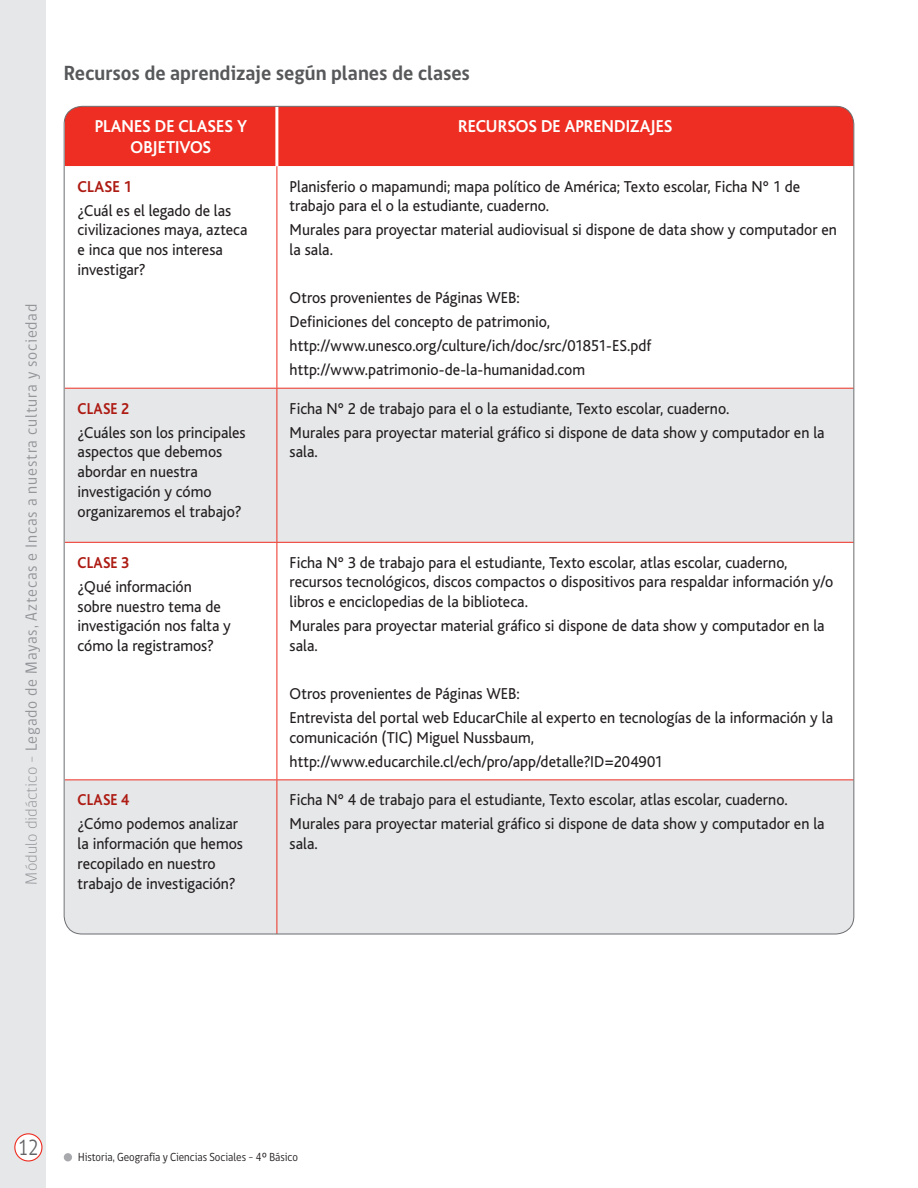
<style>
.page{position:relative;width:918px;height:1188px;background:#fff}
.page>*{position:absolute;margin:0;border:0;box-sizing:border-box;transform-origin:0 0}
.t1{font:22.5px "gob CL";color:#636366;scale:.8 1}
.texto_programacion{font:700 21px "gob CL";color:#57585a;scale:.95 1}
.texto_clase{font:700 18px/21.6px "Bliss";color:#fff;text-align:center;scale:.95 1}
.texto_clase-2{font:16.5px/19.8px "Bliss";color:#231f20;scale:.95 1}
.obj_aprend{font:16.5px/19.8px "Bliss";color:#231f20;scale:.95 1}
.t2{font:16.5px "gob CL";letter-spacing:.05em;color:#939598;scale:.95 1}
.texto_clase-3{font:700 16.5px "Bliss";letter-spacing:.01em;color:#ad1b13;scale:.9 1}
.Clase_N{font:700 16.5px "Bliss";letter-spacing:.01em;color:#ad1b13;scale:.95 1}
.t3{font:12px "gob CL";color:#231f20;scale:.9 1}
.s1{font-weight:300}
</style>
<div class="page">
<div style="left:64px;top:1153px;width:8px;height:8px;background:#a8a9ad;border-radius:50%"></div>
<div style="left:0;top:0;width:45px;height:1188px;background:#e6e7e9"></div>
<div style="left:15px;top:1134px;width:27px;height:27px;background:#fff;border-radius:50%"></div>
<div style="left:14px;top:1133px;width:29px;height:29px;border:1px solid #ee2e22;border-radius:50%"></div>
<div style="left:65px;top:106px;width:789px;height:60px;background:#ee2e22"></div>
<svg style="left:65px;top:389px;width:789px;height:545px;fill:#e6e7e9"></svg>
<hr style="left:277px;top:166px;width:1px;height:222px;background:#ee2e22">
<hr style="left:65px;top:388px;width:212px;height:1px;background:#ee2e22">
<hr style="left:277px;top:388px;width:577px;height:1px;background:#ee2e22">
<hr style="left:277px;top:389px;width:1px;height:153px;background:#ee2e22">
<hr style="left:65px;top:542px;width:212px;height:1px;background:#ee2e22">
<hr style="left:277px;top:542px;width:577px;height:1px;background:#ee2e22">
<hr style="left:277px;top:543px;width:1px;height:236px;background:#ee2e22">
<hr style="left:65px;top:779px;width:212px;height:1px;background:#ee2e22">
<hr style="left:277px;top:779px;width:577px;height:1px;background:#ee2e22">
<hr style="left:277px;top:780px;width:1px;height:154px;background:#ee2e22">
<hr style="left:275px;top:106px;width:3px;height:60px;background:#fff">
<p class="t2" style="left:20px;top:885px;width:613px;rotate:-90deg"><span class="s1">Módulo didáctico -</span> Legado de Mayas, Aztecas e Incas a nuestra cultura y sociedad</p>
<p class="texto_programacion" style="left:64px;top:58px;width:429px">Recursos de aprendizaje según planes de clases</p>
<p class="texto_clase" style="left:95px;top:116px;width:162px">PLANES DE CLASES Y<br>OBJETIVOS</p>
<p class="texto_clase" style="left:458px;top:116px;width:227px">RECURSOS DE APRENDIZAJES</p>
<p class="Clase_N" style="left:78px;top:178px;width:59px">CLASE 1</p>
<p class="obj_aprend" style="left:78px;top:201px;width:180px">¿Cuál es el legado de las civilizaciones maya, azteca e inca que nos interesa investigar?</p>
<p class="texto_clase-2" style="left:290px;top:177px;width:539px">Planisferio o mapamundi; mapa político de América; Texto escolar, Ficha N° 1 de trabajo para el o la estudiante, cuaderno.</p>
<p class="texto_clase-2" style="left:290px;top:220px;width:578px">Murales para proyectar material audiovisual si dispone de data show y computador en la sala.</p>
<p class="texto_clase-2" style="left:290px;top:288px;width:244px">Otros provenientes de Páginas WEB:</p>
<p class="texto_clase-2" style="left:290px;top:312px;width:276px">Definiciones del concepto de patrimonio,</p>
<p class="texto_clase-2" style="left:290px;top:336px;width:382px">http://www.unesco.org/culture/ich/doc/src/01851-ES.pdf</p>
<p class="texto_clase-2" style="left:290px;top:360px;width:313px">http://www.patrimonio-de-la-humanidad.com</p>
<p class="texto_clase-3" style="left:78px;top:400px;width:59px">CLASE 2</p>
<p class="texto_clase-2" style="left:78px;top:423px;width:178px">¿Cuáles son los principales aspectos que debemos abordar en nuestra investigación y cómo organizaremos el trabajo?</p>
<p class="texto_clase-3" style="left:78px;top:554px;width:59px">CLASE 3</p>
<p class="texto_clase-2" style="left:78px;top:577px;width:163px">¿Qué información<br>sobre nuestro tema de investigación nos falta y cómo la registramos?</p>
<p class="texto_clase-3" style="left:78px;top:791px;width:59px">CLASE 4</p>
<p class="texto_clase-2" style="left:78px;top:814px;width:176px">¿Cómo podemos analizar la información que hemos recopilado en nuestro trabajo de investigación?</p>
<p class="texto_clase-2" style="left:290px;top:399px;width:464px">Ficha N° 2 de trabajo para el o la estudiante, Texto escolar, cuaderno.</p>
<p class="texto_clase-2" style="left:290px;top:423px;width:565px">Murales para proyectar material gráfico si dispone de data show y computador en la sala.</p>
<p class="texto_clase-2" style="left:290px;top:553px;width:574px">Ficha N° 3 de trabajo para el estudiante, Texto escolar, atlas escolar, cuaderno, recursos tecnológicos, discos compactos o dispositivos para respaldar información y/o libros e enciclopedias de la biblioteca.</p>
<p class="texto_clase-2" style="left:290px;top:616px;width:565px">Murales para proyectar material gráfico si dispone de data show y computador en la sala.</p>
<p class="texto_clase-2" style="left:290px;top:684px;width:244px">Otros provenientes de Páginas WEB:</p>
<p class="texto_clase-2" style="left:290px;top:708px;width:574px">Entrevista del portal web EducarChile al experto en tecnologías de la información y la comunicación (TIC) Miguel Nussbaum,</p>
<p class="texto_clase-2" style="left:290px;top:752px;width:394px">http://www.educarchile.cl/ech/pro/app/detalle?ID=204901</p>
<p class="texto_clase-2" style="left:290px;top:790px;width:526px">Ficha N° 4 de trabajo para el estudiante, Texto escolar, atlas escolar, cuaderno.</p>
<p class="texto_clase-2" style="left:290px;top:814px;width:565px">Murales para proyectar material gráfico si dispone de data show y computador en la sala.</p>
<h1 class="t1" style="left:18px;top:1132px;width:26px">12</h1>
<p class="t3" style="left:78px;top:1149px;width:246px">Historia, Geografía y Ciencias Sociales - 4º Básico</p>
</div>
